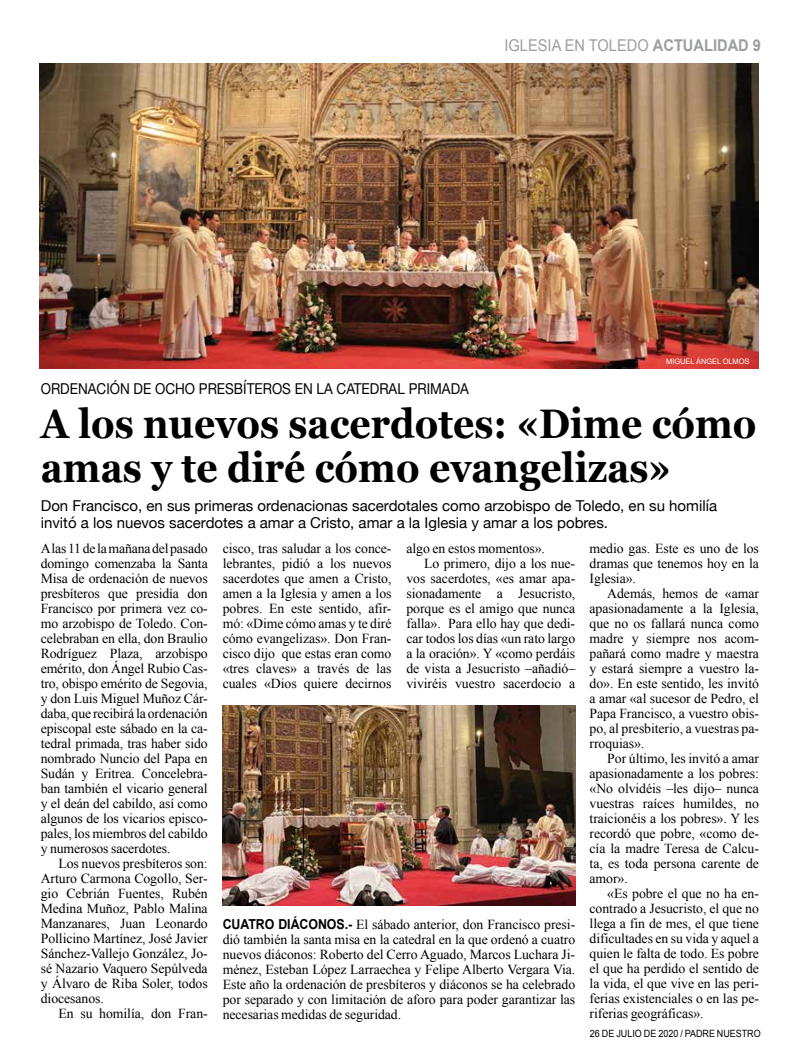
<style>
.page{position:relative;width:798px;height:1063px;background:#fff}
.page>*{position:absolute;margin:0;border:0;box-sizing:border-box;transform-origin:0 0}
.t1{font:700 41.25px/43.8px "Georgia";color:#000;scale:.9 1}
.t2{font:16.25px "Arial";color:#9c9e9f;scale:.9 1}
.t3{font:15px/17.5px "Helvetica Neue";color:#000}
.t4{font:15px "Helvetica Neue";color:#000;scale:.9 1}
.t5{font:13.75px/15px "Times New Roman";letter-spacing:-.005em;color:#000;text-align:justify}
.t6{font:10px "Arial";color:#000;scale:.9 1}
.t7{font:7.5px "Arial";letter-spacing:-.005em;color:#fff}
.s1{font-weight:700}
.s2{font-family:"Arial";font-weight:700}
</style>
<div class="page">
<img style="left:223px;top:705px;width:352px;height:200px">
<img style="left:40px;top:64px;width:717px;height:305px">
<p class="t2" style="left:504px;top:34px;width:286px">IGLESIA EN TOLEDO <span class="s1">ACTUALIDAD 9</span></p>
<p class="t7" style="left:666px;top:357px;width:85px">MIGUEL ÁNGEL OLMOS</p>
<p class="t4" style="left:41px;top:378px;width:477px">ORDENACIÓN DE OCHO PRESBÍTEROS EN LA CATEDRAL PRIMADA</p>
<h1 class="t1" style="left:41px;top:400px;width:796px">A los nuevos sacerdotes: «Dime cómo amas y te diré cómo evangelizas»</h1>
<p class="t3" style="left:41px;top:497px;width:677px">Don Francisco, en sus primeras ordenacionas sacerdotales como arzobispo de Toledo, en su homilía invitó a los nuevos sacerdotes a amar a Cristo, amar a la Iglesia y amar a los pobres.</p>
<p class="t5" style="left:41px;top:541px;width:168px">A las 11 de la mañana del pasado domingo comenzaba la Santa Misa de ordenación de nuevos presbíteros que presidía don Francisco por primera vez co&shy;mo arzobispo de Toledo. Con&shy;celebraban en ella, don Braulio Rodríguez Plaza, arzobispo emérito, don Ángel Rubio Cas&shy;tro, obispo emérito de Segovia, y don Luis Miguel Muñoz Cár&shy;daba, que recibirá la ordenación episcopal este sábado en la ca&shy;tedral primada, tras haber sido nombrado Nuncio del Papa en Sudán y Eritrea. Concelebra&shy;ban también el vicario general y el deán del cabildo, así como algunos de los vicarios episco&shy;pales, los miembros del cabildo y numerosos sacerdotes.</p>
<p class="t5" style="left:41px;top:856px;width:168px;text-indent:18px">Los nuevos presbíteros son:<br>Arturo Carmona Cogollo, Ser&shy;gio Cebrián Fuentes, Rubén Medina Muñoz, Pablo Malina Manzanares, Juan Leonardo Pollicino Martínez, José Javier Sánchez-Vallejo González, Jo&shy;sé Nazario Vaquero Sepúlveda y Álvaro de Riba Soler, todos diocesanos.</p>
<p class="t5" style="left:58px;top:1006px;width:151px">En su homilía, don Fran-</p>
<p class="t5" style="left:406px;top:541px;width:140px">algo en estos momentos».</p>
<p class="t5" style="left:424px;top:556px;width:152px">Lo primero, dijo a los nue-</p>
<p class="t5" style="left:406px;top:571px;width:170px">vos sacerdotes, «es amar apa-</p>
<p class="t5" style="left:406px;top:586px;width:170px">sionadamente a Jesucristo,</p>
<p class="t5" style="left:406px;top:601px;width:170px">porque es el amigo que nunca</p>
<p class="t5" style="left:406px;top:616px;width:170px">falla». Para ello hay que dedi-</p>
<p class="t5" style="left:406px;top:631px;width:170px">car todos los días «un rato largo</p>
<p class="t5" style="left:406px;top:646px;width:170px">a la oración». Y «como perdáis</p>
<p class="t5" style="left:406px;top:661px;width:170px">de vista a Jesucristo –añadió–</p>
<p class="t5" style="left:406px;top:676px;width:170px">viviréis vuestro sacerdocio a</p>
<p class="t5" style="left:589px;top:541px;width:171px">medio gas. Este es uno de los dramas que tenemos hoy en la Iglesia».</p>
<p class="t5" style="left:589px;top:586px;width:171px;text-indent:18px">Además, hemos de «amar apasionadamente a la Iglesia, que no os fallará nunca como madre y siempre nos acom&shy;pañará como madre y maestra y estará siempre a vuestro la&shy;do». En este sentido, les invitó a amar «al sucesor de Pedro, el Papa Francisco, a vuestro obis&shy;po, al presbiterio, a vuestras pa&shy;rroquias».</p>
<p class="t5" style="left:589px;top:751px;width:171px;text-indent:18px">Por último, les invitó a amar apasionadamente a los pobres: «No olvidéis –les dijo– nunca vuestras raíces humildes, no traicionéis a los pobres». Y les recordó que pobre, «como de&shy;cía la madre Teresa de Calcu&shy;ta, es toda persona carente de amor».</p>
<p class="t5" style="left:589px;top:886px;width:171px;text-indent:18px">«Es pobre el que no ha en&shy;contrado a Jesucristo, el que no llega a fin de mes, el que tiene dificultades en su vida y aquel a quien le falta de todo. Es pobre el que ha perdido el sentido de la vida, el que vive en las peri&shy;ferias existenciales o en las pe&shy;riferias geográficas».</p>
<p class="t5" style="left:223px;top:541px;width:170px">cisco, tras saludar a los conce&shy;lebrantes, pidió a los nuevos sacerdotes que amen a Cristo, amen a la Iglesia y amen a los pobres. En este sentido, afir&shy;mó: «Dime cómo amas y te diré cómo evangelizas». Don Fran&shy;cisco dijo que estas eran como «tres claves» a través de las cuales «Dios quiere decirnos</p>
<p class="t5" style="left:223px;top:916px;width:354px"><span class="s2">CUATRO DIÁCONOS.-</span> El sábado anterior, don Francisco presi&shy;dió también la santa misa en la catedral en la que ordenó a cuatro nuevos diáconos: Roberto del Cerro Aguado, Marcos Luchara Ji&shy;ménez, Esteban López Larraechea y Felipe Alberto Vergara Via.<br>Este año la ordenación de presbíteros y diáconos se ha celebrado por separado y con limitación de aforo para poder garantizar las necesarias medidas de seguridad.</p>
<p class="t6" style="left:589px;top:1027px;width:191px">26 DE JULIO DE 2020 / PADRE NUESTRO</p>
</div>
